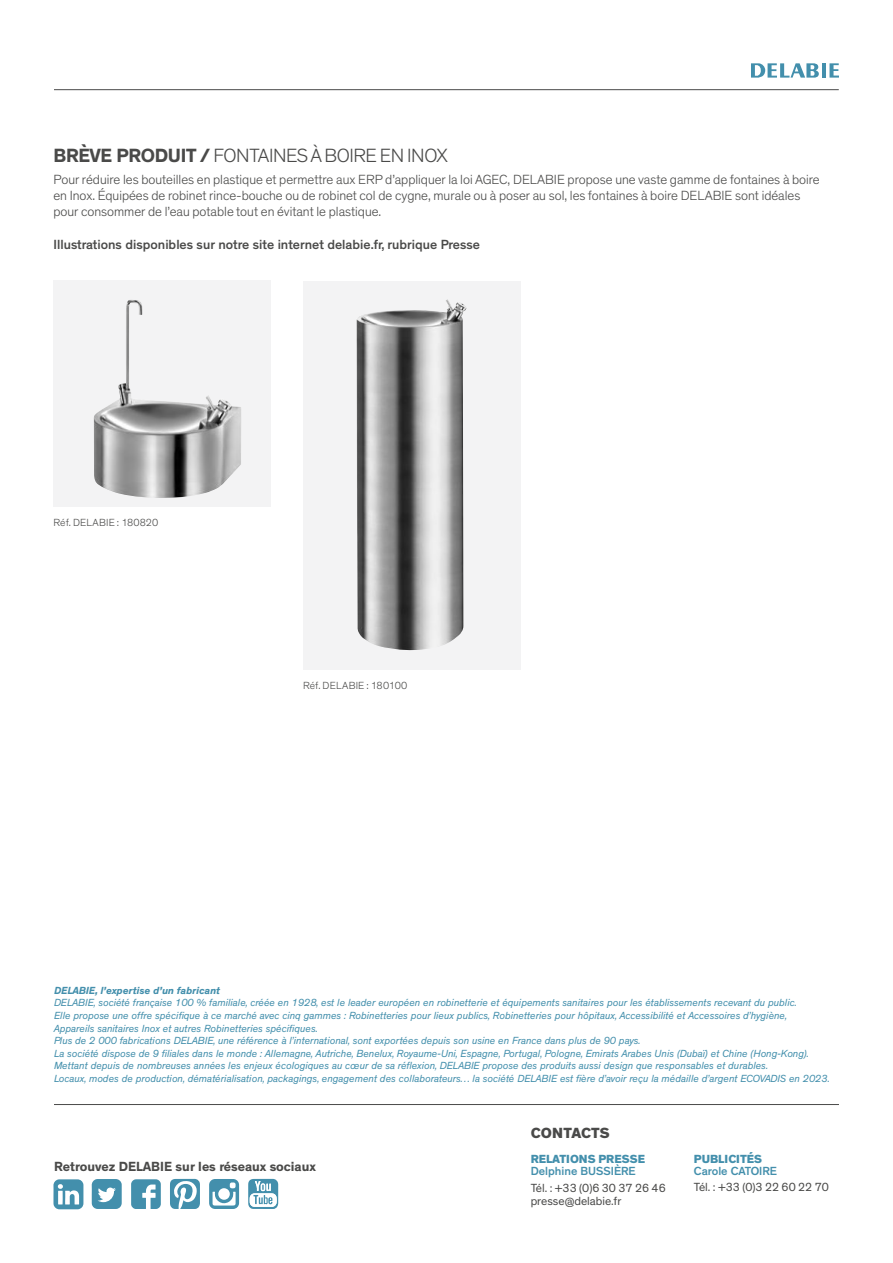
<style>
.page{position:relative;width:893px;height:1263px;background:#fff}
.page>*{position:absolute;margin:0;border:0;box-sizing:border-box;transform-origin:0 0}
.t1{font:300 19.5px "Theinhardt";letter-spacing:-.02em;color:#4a4a49}
.t2{font:800 15px "Theinhardt";color:#4a4a49}
.t3{font:300 13.5px/16.2px "Theinhardt";color:#4a4a49}
.t4{font:500 13.5px "Theinhardt";color:#4a4a49}
.t5{font:700 13.5px "Theinhardt";color:#4a4a49}
.t6{font:12px/13.5px "Theinhardt";color:#4a4a49}
.t7{font:500 12px "Theinhardt";color:#438fac}
.t8{font:800 12px "Theinhardt";color:#438fac}
.t9{font:italic 10.5px/12.6px "Theinhardt";color:#438fac}
.t10{font:300 10.5px "Theinhardt";letter-spacing:.015em;color:#4a4a49}
.t11{font:italic 700 10.5px "Theinhardt";color:#438fac}
.s1{font-weight:700}
</style>
<div class="page">
<hr style="left:54px;top:89px;width:785px;height:1px;background:#4a4a49">
<svg style="left:751px;top:63px;width:68px;height:15px"></svg>
<hr style="left:822px;top:63px;width:4px;height:15px;background:#438fac">
<svg style="left:829px;top:63px;width:10px;height:15px"></svg>
<hr style="left:54px;top:1104px;width:785px;height:1px;background:#4a4a49">
<svg style="left:53px;top:1179px;width:30px;height:30px"></svg>
<svg style="left:92px;top:1179px;width:30px;height:30px"></svg>
<svg style="left:131px;top:1179px;width:30px;height:30px"></svg>
<svg style="left:170px;top:1179px;width:30px;height:30px"></svg>
<svg style="left:209px;top:1179px;width:30px;height:30px"></svg>
<svg style="left:248px;top:1179px;width:30px;height:30px"></svg>
<div style="left:53px;top:281px;width:218px;height:226px;background:#f3f3f4"></div>
<img style="left:94px;top:300px;width:147px;height:198px">
<div style="left:303px;top:281px;width:218px;height:389px;background:#f3f3f4"></div>
<img style="left:356px;top:299px;width:111px;height:352px">
<h1 class="t1" style="left:54px;top:145px;width:396px"><span class="s1">BRÈVE PRODUIT /</span> FONTAINES À BOIRE EN INOX</h1>
<p class="t3" style="left:53px;top:171px;width:768px">Pour réduire les bouteilles en plastique et permettre aux ERP d’appliquer la loi AGEC, DELABIE propose une vaste gamme de fontaines à boire en Inox. Équipées de robinet rince-bouche ou de robinet col de cygne, murale ou à poser au sol, les fontaines à boire DELABIE sont idéales pour consommer de l’eau potable tout en évitant le plastique.</p>
<p class="t4" style="left:53px;top:239px;width:428px">Illustrations disponibles sur notre site internet delabie.fr, rubrique Presse</p>
<p class="t10" style="left:53px;top:517px;width:106px">Réf. DELABIE : 180820</p>
<p class="t10" style="left:303px;top:679px;width:106px">Réf. DELABIE : 180100</p>
<p class="t11" style="left:54px;top:986px;width:167px">DELABIE, l’expertise d’un fabricant</p>
<p class="t9" style="left:54px;top:997px;width:777px">DELABIE, société française 100 % familiale, créée en 1928, est le leader européen en robinetterie et équipements sanitaires pour les établissements recevant du public.<br>Elle propose une offre spécifique à ce marché avec cinq gammes : Robinetteries pour lieux publics, Robinetteries pour hôpitaux, Accessibilité et Accessoires d’hygiène, Appareils sanitaires Inox et autres Robinetteries spécifiques.<br>Plus de 2 000 fabrications DELABIE, une référence à l’international, sont exportées depuis son usine en France dans plus de 90 pays.<br>La société dispose de 9 filiales dans le monde : Allemagne, Autriche, Benelux, Royaume-Uni, Espagne, Portugal, Pologne, Emirats Arabes Unis (Dubaï) et Chine (Hong-Kong).<br>Mettant depuis de nombreuses années les enjeux écologiques au cœur de sa réflexion, DELABIE propose des produits aussi design que responsables et durables.<br>Locaux, modes de production, dématérialisation, packagings, engagement des collaborateurs… la société DELABIE est fière d’avoir reçu la médaille d’argent ECOVADIS en 2023.</p>
<p class="t5" style="left:54px;top:1158px;width:263px">Retrouvez DELABIE sur les réseaux sociaux</p>
<h2 class="t2" style="left:531px;top:1123px;width:80px">CONTACTS</h2>
<p class="t8" style="left:531px;top:1152px;width:116px">RELATIONS PRESSE</p>
<p class="t7" style="left:531px;top:1164px;width:106px">Delphine BUSSIÈRE</p>
<p class="t6" style="left:531px;top:1181px;width:137px">Tél. : +33 (0)6 30 37 26 46 presse@delabie.fr</p>
<p class="t8" style="left:694px;top:1151px;width:70px">PUBLICITÉS</p>
<p class="t7" style="left:694px;top:1164px;width:85px">Carole CATOIRE</p>
<p class="t6" style="left:694px;top:1181px;width:137px">Tél. : +33 (0)3 22 60 22 70</p>
</div>
